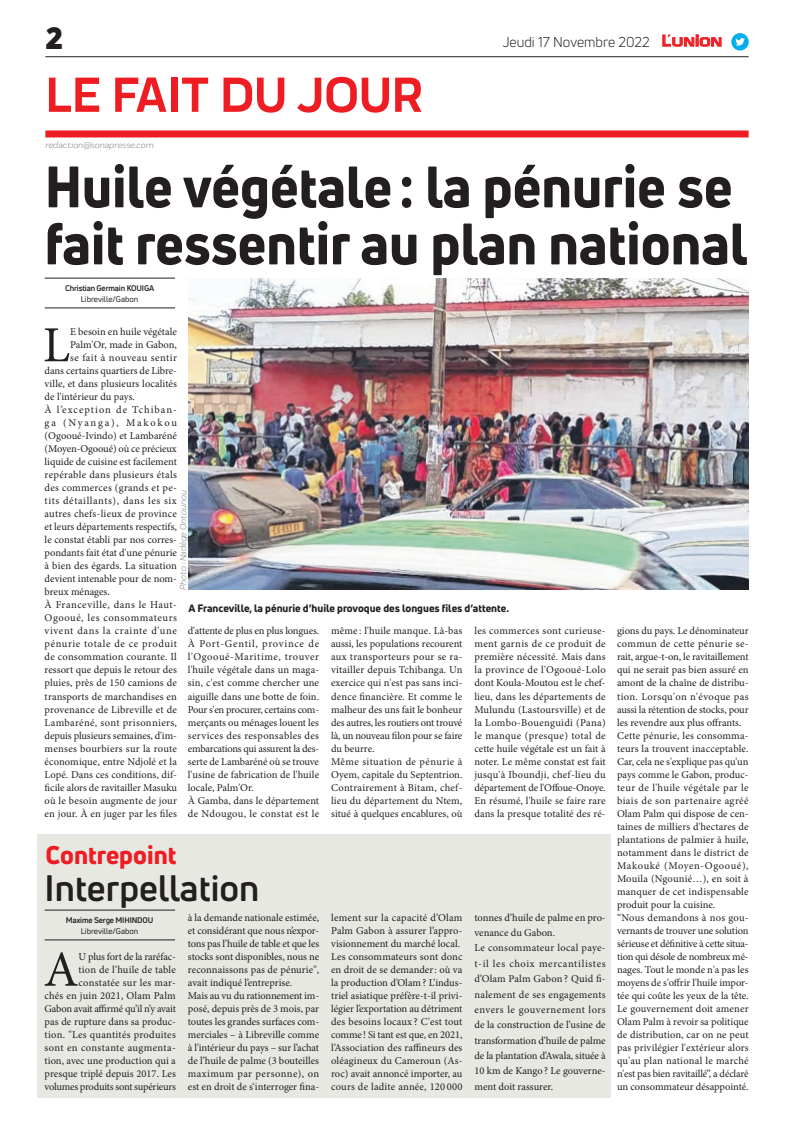
<style>
.page{position:relative;width:794px;height:1129px;background:#fff}
.page>*{position:absolute;margin:0;border:0;box-sizing:border-box;transform-origin:0 0}
.t1{font:800 57px/57px "Uni Neue";color:#231f20;scale:.95 1}
.t2{font:700 51px "Praktika";color:#ee1d23}
.t3{font:50.5px "Minion Pro";color:#231f20}
.t4{font:700 36px "Uni Neue";color:#231f20}
.t5{font:900 30px "Uni Neue";color:#231f20}
.t6{font:800 25px "Uni Neue";color:#ee1d23}
.t7{font:14px "Uni Neue";color:#231f20}
.t8{font:10.5px/13px "Minion Pro";letter-spacing:.005em;color:#231f20}
.t9{font:10.5px "Minion Pro";letter-spacing:.025em;color:#231f20}
.t10{font:10.5px "Minion Pro";letter-spacing:.055em;color:#231f20}
.t11{font:800 10.5px "Uni Neue";color:#231f20}
.t12{font:10.5px "Minion Pro";letter-spacing:.03em;color:#231f20}
.t13{font:10.5px "Minion Pro";letter-spacing:.05em;color:#231f20}
.t14{font:10.5px "Minion Pro";letter-spacing:.095em;color:#231f20}
.t15{font:10.5px "Minion Pro";letter-spacing:.04em;color:#231f20}
.t16{font:10.5px "Minion Pro";letter-spacing:.16em;color:#231f20}
.t17{font:italic 9px "Praktika";color:#818386}
.t18{font:700 8px "Uni Neue";letter-spacing:-.02em;color:#231f20}
.t19{font:8px "Uni Neue";color:#231f20}
.s1{font-family:"Eurostile";font-weight:600;font-size:14.9px;color:#ee1d23}
.s2{font-family:"Eurostile";font-weight:600;font-size:11.4px;color:#ee1d23}
</style>
<div class="page">
<div style="left:37px;top:833px;width:574px;height:264px;background:#e7e8e2"></div>
<hr style="left:45px;top:56px;width:703px;height:1px;background:#231f20">
<div style="left:45px;top:130px;width:703px;height:7px;background:#ee1d23"></div>
<svg style="left:662px;top:34px;width:60px;height:13px"></svg>
<div style="left:731px;top:33px;width:17px;height:18px;background:#00aeef;border-radius:50%"></div>
<svg style="left:735px;top:38px;width:10px;height:8px"></svg>
<hr style="left:45px;top:939px;width:130px;height:1px;background:#231f20">
<hr style="left:45px;top:909px;width:130px;height:1px;background:#231f20">
<hr style="left:45px;top:307px;width:130px;height:1px;background:#231f20">
<hr style="left:45px;top:278px;width:130px;height:1px;background:#231f20">
<img style="left:189px;top:278px;width:559px;height:311px">
<h3 class="t5" style="left:45px;top:17px;width:19px">2</h3>
<h2 class="t2" style="left:45px;top:54px;width:378px">LE FAIT DU JOUR</h2>
<p class="t17" style="left:45px;top:138px;width:110px">redaction@sonapresse.com</p>
<h3 class="t7" style="left:502px;top:33px;width:221px">Jeudi 17 Novembre 2022 <span class="s1">L</span><span class="s2">UNION</span></h3>
<h1 class="t1" style="left:45px;top:157px;width:741px">Huile végétale: la pénurie se fait ressentir au plan national</h1>
<p class="t18" style="left:65px;top:283px;width:91px">Christian Germain KOUIGA</p>
<p class="t19" style="left:81px;top:293px;width:59px">Libreville/Gabon</p>
<h3 class="t3" style="left:43px;top:311px;width:29px">L</h3>
<p class="t8" style="left:70px;top:325px;width:108px">E besoin en huile végétale</p>
<p class="t8" style="left:70px;top:338px;width:108px">Palm'Or, made in Gabon,</p>
<p class="t15" style="left:70px;top:351px;width:108px">se fait à nouveau sentir</p>
<p class="t8" style="left:45px;top:364px;width:134px">dans certains quartiers de Libre-</p>
<p class="t8" style="left:45px;top:377px;width:134px">ville, et dans plusieurs localités</p>
<p class="t8" style="left:45px;top:390px;width:92px">de l'intérieur du pays.</p>
<p class="t14" style="left:45px;top:403px;width:134px">À l’exception de Tchiban-</p>
<p class="t16" style="left:45px;top:416px;width:134px">ga (Nyanga), Makokou</p>
<p class="t8" style="left:45px;top:429px;width:134px">(Ogooué-Ivindo) et Lambaréné</p>
<p class="t8" style="left:45px;top:442px;width:134px">(Moyen-Ogooué) où ce précieux</p>
<p class="t8" style="left:45px;top:455px;width:134px">liquide de cuisine est facilement</p>
<p class="t12" style="left:45px;top:468px;width:134px">repérable dans plusieurs étals</p>
<p class="t9" style="left:45px;top:481px;width:134px">des commerces (grands et pe-</p>
<p class="t10" style="left:45px;top:494px;width:134px">tits détaillants), dans les six</p>
<p class="t9" style="left:45px;top:507px;width:134px">autres chefs-lieux de province</p>
<p class="t8" style="left:45px;top:520px;width:134px">et leurs départements respectifs,</p>
<p class="t8" style="left:45px;top:533px;width:134px">le constat établi par nos corres-</p>
<p class="t8" style="left:45px;top:546px;width:134px">pondants fait état d'une pénurie</p>
<p class="t8" style="left:45px;top:559px;width:134px">à bien des égards. La situation</p>
<p class="t8" style="left:45px;top:572px;width:134px">devient intenable pour de nom-</p>
<p class="t8" style="left:45px;top:585px;width:67px">breux ménages.</p>
<p class="t13" style="left:45px;top:598px;width:134px">À Franceville, dans le Haut-</p>
<p class="t13" style="left:45px;top:611px;width:134px">Ogooué, les consommateurs</p>
<p class="t10" style="left:45px;top:624px;width:134px">vivent dans la crainte d'une</p>
<p class="t10" style="left:45px;top:637px;width:134px">pénurie totale de ce produit</p>
<p class="t8" style="left:45px;top:650px;width:134px">de consommation courante. Il</p>
<p class="t8" style="left:45px;top:663px;width:134px">ressort que depuis le retour des</p>
<p class="t8" style="left:45px;top:676px;width:134px">pluies, près de 150 camions de</p>
<p class="t8" style="left:45px;top:689px;width:134px">transports de marchandises en</p>
<p class="t8" style="left:45px;top:702px;width:134px">provenance de Libreville et de</p>
<p class="t12" style="left:45px;top:715px;width:134px">Lambaréné, sont prisonniers,</p>
<p class="t8" style="left:45px;top:728px;width:134px">depuis plusieurs semaines, d'im-</p>
<p class="t9" style="left:45px;top:741px;width:134px">menses bourbiers sur la route</p>
<p class="t8" style="left:45px;top:754px;width:134px">économique, entre Ndjolé et la</p>
<p class="t8" style="left:45px;top:767px;width:134px">Lopé. Dans ces conditions, dif-</p>
<p class="t8" style="left:45px;top:780px;width:134px">ficile alors de ravitailler Masuku</p>
<p class="t8" style="left:45px;top:793px;width:134px">où le besoin augmente de jour</p>
<p class="t8" style="left:45px;top:806px;width:134px">en jour. À en juger par les files</p>
<p class="t17" style="left:177px;top:589px;width:101px;rotate:-90deg">Photo : Nadège Ontounou</p>
<p class="t11" style="left:189px;top:601px;width:322px">A Franceville, la pénurie d’huile provoque des longues files d’attente.</p>
<p class="t8" style="left:188px;top:624px;width:133px">d'attente de plus en plus longues.<br>À Port-Gentil, province de l'Ogooué-Maritime, trouver l'huile végétale dans un maga&shy;sin, c'est comme chercher une aiguille dans une botte de foin.<br>Pour s'en procurer, certains com&shy;merçants ou ménages louent les services des responsables des embarcations qui assurent la des&shy;serte de Lambaréné où se trouve l'usine de fabrication de l'huile locale, Palm'Or.<br>À Gamba, dans le département de Ndougou, le constat est le</p>
<p class="t8" style="left:331px;top:624px;width:133px">même : l'huile manque. Là-bas aussi, les populations recourent aux transporteurs pour se ra&shy;vitailler depuis Tchibanga. Un exercice qui n'est pas sans inci&shy;dence financière. Et comme le malheur des uns fait le bonheur des autres, les routiers ont trouvé là, un nouveau filon pour se faire du beurre.<br>Même situation de pénurie à<br>Oyem, capitale du Septentrion.<br>Contrairement à Bitam, chef&shy;lieu du département du Ntem, situé à quelques encablures, où</p>
<p class="t8" style="left:474px;top:624px;width:133px;text-align:justify">les commerces sont curieuse&shy;ment garnis de ce produit de première nécessité. Mais dans la province de l'Ogooué-Lolo dont Koula-Moutou est le chef&shy;lieu, dans les départements de Mulundu (Lastoursville) et de la Lombo-Bouenguidi (Pana) le manque (presque) total de cette huile végétale est un fait à noter. Le même constat est fait jusqu'à Iboundji, chef-lieu du département de l'Offoue-Onoye.<br>En résumé, l'huile se faire rare dans la presque totalité des ré-</p>
<p class="t8" style="left:617px;top:624px;width:133px">gions du pays. Le dénominateur commun de cette pénurie se&shy;rait, argue-t-on, le ravitaillement qui ne serait pas bien assuré en amont de la chaîne de distribu&shy;tion. Lorsqu'on n'évoque pas aussi la rétention de stocks, pour les revendre aux plus offrants.<br>Cette pénurie, les consomma&shy;teurs la trouvent inacceptable.<br>Car, cela ne s'explique pas qu'un pays comme le Gabon, produc&shy;teur de l'huile végétale par le biais de son partenaire agréé<br>Olam Palm qui dispose de cen&shy;taines de milliers d'hectares de plantations de palmier à huile, notamment dans le district de<br>Makouké (Moyen-Ogooué),<br>Mouila (Ngounié…), en soit à manquer de cet indispensable produit pour la cuisine.<br>“Nous demandons à nos gou&shy;vernants de trouver une solution sérieuse et définitive à cette situa&shy;tion qui désole de nombreux mé&shy;nages. Tout le monde n'a pas les moyens de s'offrir l'huile impor&shy;tée qui coûte les yeux de la tête.<br>Le gouvernement doit amener<br>Olam Palm à revoir sa politique de distribution, car on ne peut pas privilégier l'extérieur alors qu'au plan national le marché n'est pas bien ravitaillé”, a déclaré un consommateur désappointé.</p>
<h3 class="t6" style="left:46px;top:837px;width:132px">Contrepoint</h3>
<h3 class="t4" style="left:45px;top:865px;width:216px">Interpellation</h3>
<p class="t18" style="left:66px;top:914px;width:89px">Maxime Serge MIHINDOU</p>
<p class="t19" style="left:81px;top:925px;width:59px">Libreville/Gabon</p>
<p class="t8" style="left:188px;top:910px;width:133px">à la demande nationale estimée, et considérant que nous n’expor&shy;tons pas l’huile de table et que les stocks sont disponibles, nous ne reconnaissons pas de pénurie", avait indiqué l’entreprise.<br>Mais au vu du rationnement im&shy;posé, depuis près de 3 mois, par toutes les grandes surfaces com&shy;merciales – à Libreville comme à l'intérieur du pays – sur l’achat de l’huile de palme (3 bouteilles maximum par personne), on est en droit de s‘interroger fina-</p>
<p class="t8" style="left:331px;top:910px;width:133px">lement sur la capacité d’Olam<br>Palm Gabon à assurer l’appro&shy;visionnement du marché local.<br>Les consommateurs sont donc en droit de se demander: où va la production d’Olam? L’indus&shy;triel asiatique préfère-t-il privi&shy;légier l’exportation au détriment des besoins locaux ? C'est tout comme ! Si tant est que, en 2021, l’Association des raffineurs des oléagineux du Cameroun (As&shy;roc) avait annoncé importer, au cours de ladite année, 120 000</p>
<p class="t8" style="left:474px;top:909px;width:133px;line-height:15.4px">tonnes d’huile de palme en pro&shy;venance du Gabon.<br>Le consommateur local paye&shy;t-il les choix mercantilistes d’Olam Palm Gabon ? Quid fi&shy;nalement de ses engagements envers le gouvernement lors de la construction de l’usine de transformation d’huile de palme de la plantation d’Awala, située à<br>10 km de Kango? Le gouverne&shy;ment doit rassurer.</p>
<h3 class="t3" style="left:44px;top:935px;width:36px">A</h3>
<p class="t8" style="left:45px;top:949px;width:133px;text-align:right">U plus fort de la raréfac-<br>tion de l’huile de table constatée sur les mar-<br>chés en juin 2021, Olam Palm<br>Gabon avait affirmé qu’il n’y avait pas de rupture dans sa produc&shy;tion. "Les quantités produites sont en constante augmenta&shy;tion, avec une production qui a presque triplé depuis 2017. Les volumes produits sont supérieurs</p>
</div>
